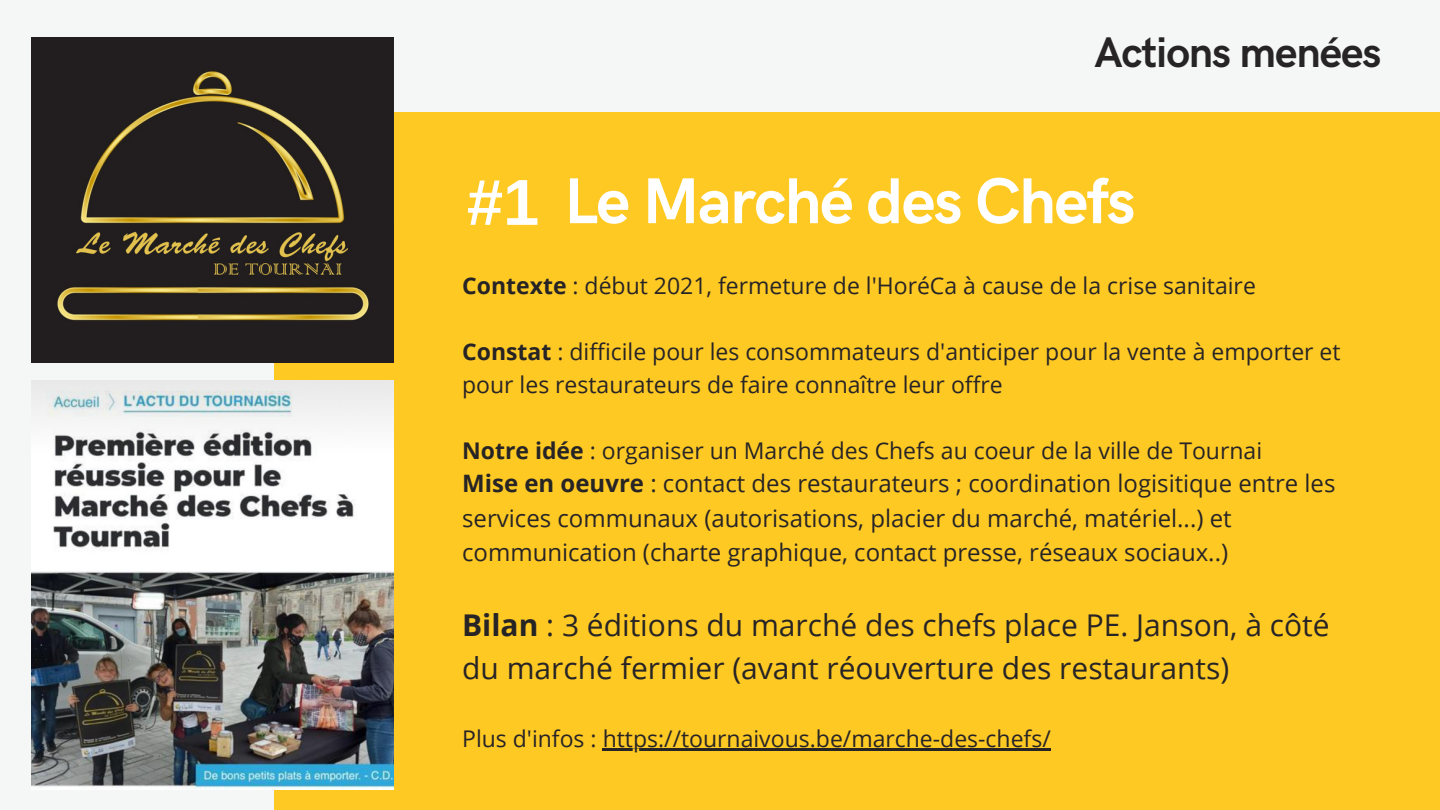
<style>
.page{position:relative;width:1440px;height:810px;background:#f5f6f6}
.page>*{position:absolute;margin:0;border:0;box-sizing:border-box;transform-origin:0 0}
.t1{font:700 65px "HK Grotesk";letter-spacing:-.025em;color:#fff}
.t2{font:700 43px "HK Grotesk";letter-spacing:-.025em;color:#272426}
.t3{font:30px/42.8px "Open Sans";color:#272426}
.t4{font:24px/34.5px "Open Sans";color:#272426}
.t5{font:23px/33px "Open Sans";color:#272426}
.s1{font-family:"Arimo"}
.s2{font-weight:700}
</style>
<div class="page">
<div style="left:274px;top:112px;width:1166px;height:698px;background:#ffc924"></div>
<img style="left:32px;top:380px;width:362px;height:410px">
<img style="left:32px;top:38px;width:362px;height:324px">
<hr style="left:603px;top:749px;width:448px;height:2px;background:#272426">
<h1 class="t2" style="left:1094px;top:29px;width:288px">Actions menées</h1>
<p class="t1" style="left:467px;top:165px;width:670px"><span class="s1">#1</span> Le Marché des Chefs</p>
<h1 class="t5" style="left:462px;top:269px;width:795px"><span class="s2">Contexte</span> : début 2021, fermeture de l'HoréCa à cause de la crise sanitaire</h1>
<p class="t5" style="left:462px;top:335px;width:880px"><span class="s2">Constat</span> : difficile pour les consommateurs d'anticiper pour la vente à emporter et pour les restaurateurs de faire connaître leur offre</p>
<p class="t5" style="left:462px;top:434px;width:801px"><span class="s2">Notre idée</span> : organiser un Marché des Chefs au coeur de la ville de Tournai</p>
<p class="t4" style="left:462px;top:466px;width:875px"><span class="s2">Mise en oeuvre</span> : contact des restaurateurs ; coordination logisitique entre les services communaux (autorisations, placier du marché, matériel...) et communication (charte graphique, contact presse, réseaux sociaux..)</p>
<p class="t3" style="left:462px;top:603px;width:869px"><span class="s2">Bilan</span> : 3 éditions du marché des chefs place PE. Janson, à côté du marché fermier (avant réouverture des restaurants)</p>
<h3 class="t5" style="left:462px;top:722px;width:590px">Plus d'infos : https://tournaivous.be/marche-des-chefs/</h3>
</div>
